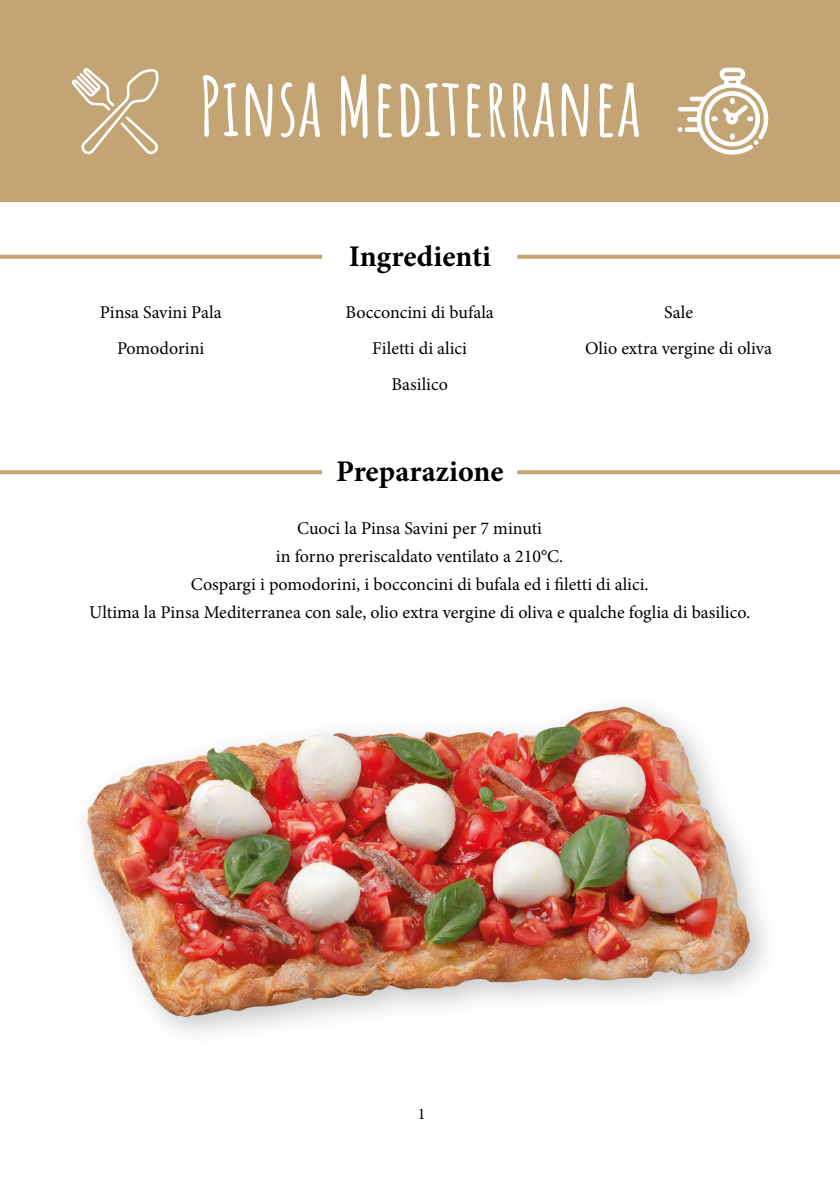
<style>
.page{position:relative;width:840px;height:1191px;background:#fff}
.page>*{position:absolute;margin:0;border:0;box-sizing:border-box;transform-origin:0 0}
.t1{font:700 80px "Amatic SC";color:#fff}
.t2{font:700 30px "Minion Pro";color:#000}
.t3{font:18px/36px "Minion Pro";color:#000;text-align:center}
.t4{font:16px "Minion Pro";color:#000}
</style>
<div class="page">
<img style="left:85px;top:705px;width:682px;height:321px">
<div style="left:0;top:0;width:839px;height:201px;background:#c3a474"></div>
<svg style="left:0;top:470px;width:322px;height:4px"></svg>
<svg style="left:0;top:255px;width:322px;height:4px"></svg>
<svg style="left:517px;top:470px;width:322px;height:4px"></svg>
<svg style="left:517px;top:255px;width:322px;height:4px"></svg>
<svg style="left:677px;top:68px;width:91px;height:87px"></svg>
<svg style="left:72px;top:68px;width:87px;height:86px"></svg>
<h1 class="t1" style="left:199px;top:45px;width:443px">Pinsa Mediterranea</h1>
<h2 class="t2" style="left:348px;top:235px;width:143px">Ingredienti</h2>
<p class="t3" style="left:100px;top:295px;width:123px">Pinsa Savini Pala<br>Pomodorini</p>
<p class="t3" style="left:345px;top:295px;width:150px">Bocconcini di bufala<br>Filetti di alici<br>Basilico</p>
<p class="t3" style="left:585px;top:295px;width:188px">Sale<br>Olio extra vergine di oliva</p>
<h2 class="t2" style="left:336px;top:450px;width:169px">Preparazione</h2>
<p class="t3" style="left:89px;top:514px;width:662px;line-height:28px">Cuoci la Pinsa Savini per 7 minuti<br>in forno preriscaldato ventilato a 210°C.<br>Cospargi i pomodorini, i bocconcini di bufala ed i letti di alici.<br>Ultima la Pinsa Mediterranea con sale, olio extra vergine di oliva e qualche foglia di basilico.</p>
<p class="t4" style="left:417px;top:1103px;width:9px">1</p>
</div>
